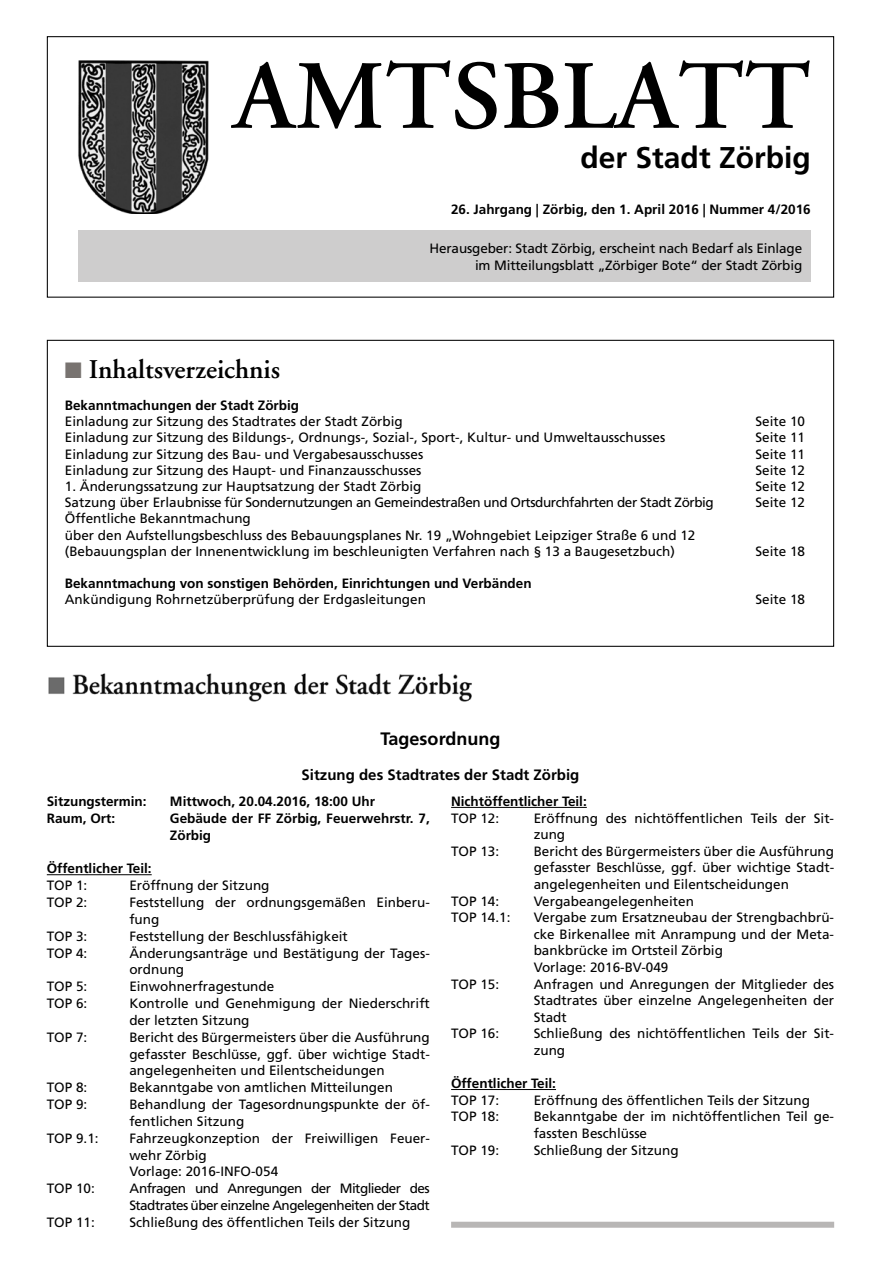
<style>
.page{position:relative;width:881px;height:1263px;background:#fff}
.page>*{position:absolute;margin:0;border:0;box-sizing:border-box;transform-origin:0 0}
.t1{font:600 97.5px "Adobe Garamond LT";color:#000}
.t2{font:700 30px "Frutiger LT";color:#000}
.t3{font:600 27px "Adobe Garamond LT";color:#000}
.t4{font:700 18px "Frutiger LT";color:#000}
.t5{font:700 15px "Frutiger LT";color:#000}
.t6{font:13.5px/16.6px "Frutiger LT";color:#000}
.t7{font:700 13.5px/16.8px "Frutiger LT";color:#000}
.t8{font:13.5px "Frutiger LT";letter-spacing:-.03em;color:#000}
.t9{font:13.5px/16.8px "Frutiger LT";letter-spacing:-.04em;color:#000}
.s1{color:#787370}
</style>
<div class="page">
<div style="left:47px;top:36px;width:786px;height:262px;border:1px solid #000"></div>
<img style="left:78px;top:60px;width:131px;height:154px">
<div style="left:78px;top:231px;width:732px;height:51px;background:#cecdcd"></div>
<img style="left:48px;top:673px;width:424px;height:29px">
<hr style="left:47px;top:874px;width:105px;height:1px;background:#000">
<hr style="left:451px;top:807px;width:135px;height:1px;background:#000">
<hr style="left:451px;top:1089px;width:105px;height:1px;background:#000">
<div style="left:451px;top:1222px;width:382px;height:6px;background:#b8b6b5"></div>
<h1 class="t1" style="left:234px;top:39px;width:578px">AMTSBLATT</h1>
<h2 class="t2" style="left:580px;top:140px;width:232px">der Stadt Zörbig</h2>
<p class="t7" style="left:451px;top:201px;width:361px">26. Jahrgang | Zörbig, den 1. April 2016 | Nummer 4/2016</p>
<p class="t6" style="left:429px;top:240px;width:374px;text-align:right">Herausgeber: Stadt Zörbig, erscheint nach Bedarf als Einlage im Mitteilungsblatt „Zörbiger Bote“ der Stadt Zörbig</p>
<h3 class="t3" style="left:65px;top:353px;width:217px"><span class="s1">■</span> Inhaltsverzeichnis</h3>
<p class="t7" style="left:65px;top:397px;width:236px">Bekanntmachungen der Stadt Zörbig</p>
<p class="t6" style="left:65px;top:413px;width:339px">Einladung zur Sitzung des Stadtrates der Stadt Zörbig</p>
<p class="t6" style="left:755px;top:413px;width:51px">Seite 10</p>
<p class="t6" style="left:65px;top:429px;width:601px">Einladung zur Sitzung des Bildungs-, Ordnungs-, Sozial-, Sport-, Kultur- und Umweltausschusses</p>
<p class="t6" style="left:755px;top:429px;width:51px">Seite 11</p>
<p class="t6" style="left:65px;top:446px;width:360px">Einladung zur Sitzung des Bau- und Vergabesausschusses</p>
<p class="t6" style="left:755px;top:446px;width:51px">Seite 11</p>
<p class="t6" style="left:65px;top:462px;width:358px">Einladung zur Sitzung des Haupt- und Finanzausschusses</p>
<p class="t6" style="left:755px;top:462px;width:51px">Seite 12</p>
<p class="t6" style="left:65px;top:478px;width:358px">1. Änderungssatzung zur Hauptsatzung der Stadt Zörbig</p>
<p class="t6" style="left:755px;top:478px;width:51px">Seite 12</p>
<p class="t8" style="left:65px;top:495px;width:650px">Satzung über Erlaubnisse für Sondernutzungen an Gemeindestraßen und Ortsdurchfahrten der Stadt Zörbig</p>
<p class="t6" style="left:755px;top:494px;width:51px">Seite 12</p>
<p class="t6" style="left:65px;top:511px;width:632px;line-height:16.2px">Öffentliche Bekanntmachung<br>über den Aufstellungsbeschluss des Bebauungsplanes Nr. 19 „Wohngebiet Leipziger Straße 6 und 12 (Bebauungsplan der Innenentwicklung im beschleunigten Verfahren nach § 13 a Baugesetzbuch)</p>
<p class="t6" style="left:755px;top:543px;width:51px">Seite 18</p>
<p class="t7" style="left:65px;top:575px;width:468px">Bekanntmachung von sonstigen Behörden, Einrichtungen und Verbänden</p>
<p class="t6" style="left:65px;top:591px;width:362px">Ankündigung Rohrnetzüberprüfung der Erdgasleitungen</p>
<p class="t6" style="left:755px;top:591px;width:51px">Seite 18</p>
<h3 class="t4" style="left:380px;top:728px;width:121px">Tagesordnung</h3>
<p class="t5" style="left:301px;top:765px;width:279px">Sitzung des Stadtrates der Stadt Zörbig</p>
<p class="t7" style="left:47px;top:793px;width:101px">Sitzungstermin:</p>
<p class="t7" style="left:170px;top:793px;width:206px">Mittwoch, 20.04.2016, 18:00 Uhr</p>
<p class="t7" style="left:47px;top:810px;width:70px">Raum, Ort:</p>
<p class="t7" style="left:170px;top:810px;width:261px">Gebäude der FF Zörbig, Feuerwehrstr. 7,<br>Zörbig</p>
<p class="t7" style="left:47px;top:860px;width:106px">Öffentlicher Teil:</p>
<p class="t6" style="left:47px;top:877px;width:42px">TOP 1:</p>
<p class="t6" style="left:129px;top:877px;width:142px">Eröffnung der Sitzung</p>
<p class="t6" style="left:47px;top:894px;width:42px">TOP 2:</p>
<p class="t6" style="left:129px;top:894px;width:302px">Feststellung der ordnungsgemäßen Einberu&shy;fung</p>
<p class="t6" style="left:47px;top:928px;width:42px">TOP 3:</p>
<p class="t6" style="left:129px;top:928px;width:220px">Feststellung der Beschlussfähigkeit</p>
<p class="t6" style="left:47px;top:945px;width:42px">TOP 4:</p>
<p class="t6" style="left:129px;top:944px;width:302px">Änderungsanträge und Bestätigung der Tages&shy;ordnung</p>
<p class="t6" style="left:47px;top:978px;width:42px">TOP 5:</p>
<p class="t6" style="left:129px;top:978px;width:146px">Einwohnerfragestunde</p>
<p class="t6" style="left:47px;top:995px;width:42px">TOP 6:</p>
<p class="t6" style="left:129px;top:995px;width:302px">Kontrolle und Genehmigung der Niederschrift der letzten Sitzung</p>
<p class="t6" style="left:47px;top:1029px;width:42px">TOP 7:</p>
<p class="t6" style="left:129px;top:1029px;width:302px;text-align:justify">Bericht des Bürgermeisters über die Ausführung gefasster Beschlüsse, ggf. über wichtige Stadt&shy;angelegenheiten und Eilentscheidungen</p>
<p class="t6" style="left:47px;top:1079px;width:42px">TOP 8:</p>
<p class="t6" style="left:129px;top:1079px;width:265px">Bekanntgabe von amtlichen Mitteilungen</p>
<p class="t6" style="left:47px;top:1096px;width:42px">TOP 9:</p>
<p class="t6" style="left:129px;top:1096px;width:302px">Behandlung der Tagesordnungspunkte der öf&shy;fentlichen Sitzung</p>
<p class="t6" style="left:47px;top:1130px;width:53px">TOP 9.1:</p>
<p class="t6" style="left:129px;top:1130px;width:302px">Fahrzeugkonzeption der Freiwilligen Feuer&shy;wehr Zörbig<br>Vorlage: 2016-INFO-054</p>
<p class="t6" style="left:47px;top:1180px;width:50px">TOP 10:</p>
<p class="t9" style="left:129px;top:1180px;width:302px">Anfragen und Anregungen der Mitglieder des<br>Stadtrates über einzelne Angelegenheiten der Stadt</p>
<p class="t6" style="left:47px;top:1214px;width:50px">TOP 11:</p>
<p class="t6" style="left:129px;top:1214px;width:282px">Schließung des öffentlichen Teils der Sitzung</p>
<p class="t7" style="left:451px;top:793px;width:137px">Nichtöffentlicher Teil:</p>
<p class="t6" style="left:451px;top:810px;width:50px">TOP 12:</p>
<p class="t6" style="left:533px;top:810px;width:302px">Eröffnung des nichtöffentlichen Teils der Sit&shy;zung</p>
<p class="t6" style="left:451px;top:843px;width:50px">TOP 13:</p>
<p class="t6" style="left:533px;top:843px;width:302px;text-align:justify">Bericht des Bürgermeisters über die Ausführung gefasster Beschlüsse, ggf. über wichtige Stadt&shy;angelegenheiten und Eilentscheidungen</p>
<p class="t6" style="left:451px;top:893px;width:50px">TOP 14:</p>
<p class="t6" style="left:533px;top:893px;width:162px">Vergabeangelegenheiten</p>
<p class="t6" style="left:451px;top:909px;width:61px">TOP 14.1:</p>
<p class="t6" style="left:533px;top:909px;width:302px">Vergabe zum Ersatzneubau der Strengbachbrü&shy;cke Birkenallee mit Anrampung und der Meta&shy;bankbrücke im Ortsteil Zörbig<br>Vorlage: 2016-BV-049</p>
<p class="t6" style="left:451px;top:976px;width:50px">TOP 15:</p>
<p class="t6" style="left:533px;top:976px;width:302px;text-align:justify">Anfragen und Anregungen der Mitglieder des Stadtrates über einzelne Angelegenheiten der Stadt</p>
<p class="t6" style="left:451px;top:1025px;width:50px">TOP 16:</p>
<p class="t6" style="left:533px;top:1025px;width:302px">Schließung des nichtöffentlichen Teils der Sit&shy;zung</p>
<p class="t7" style="left:451px;top:1075px;width:106px">Öffentlicher Teil:</p>
<p class="t6" style="left:451px;top:1092px;width:50px">TOP 17:</p>
<p class="t6" style="left:533px;top:1092px;width:278px">Eröffnung des öffentlichen Teils der Sitzung</p>
<p class="t6" style="left:451px;top:1108px;width:50px">TOP 18:</p>
<p class="t6" style="left:533px;top:1108px;width:302px">Bekanntgabe der im nichtöffentlichen Teil ge&shy;fassten Beschlüsse</p>
<p class="t6" style="left:451px;top:1141px;width:50px">TOP 19:</p>
<p class="t6" style="left:533px;top:1141px;width:146px">Schließung der Sitzung</p>
</div>
